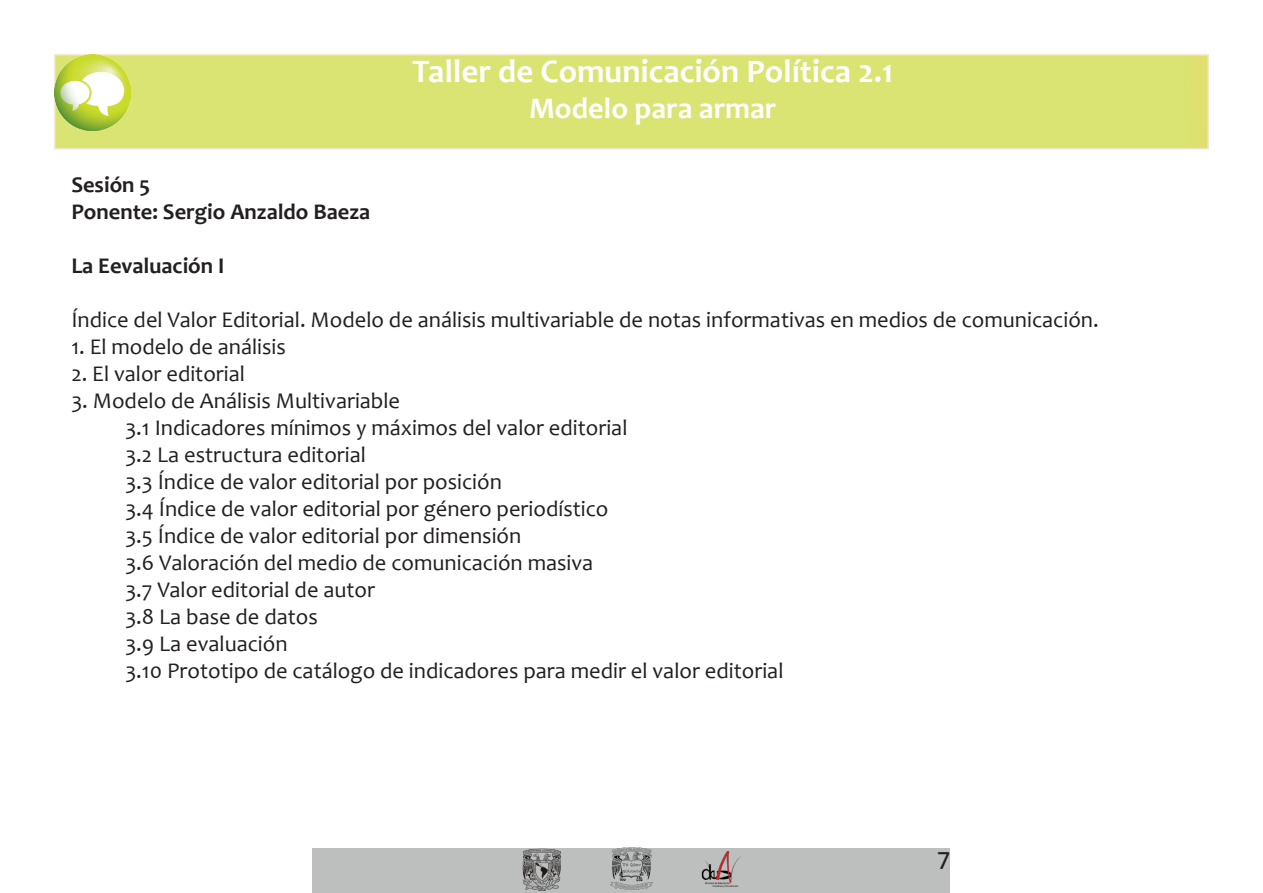
<style>
.page{position:relative;width:1263px;height:893px;background:#fff}
.page>*{position:absolute;margin:0;border:0;box-sizing:border-box;transform-origin:0 0}
.t1{font:700 33px "Candara";color:#fff}
.t2{font:700 30px "Candara";color:#fff}
.t3{font:27px "Calibri";color:#231f20}
.t4{font:22.5px "Candara";color:#231f20}
.t5{font:700 22.5px "Candara";color:#231f20}
</style>
<div class="page">
<div style="left:313px;top:848px;width:637px;height:45px;background:#bdbfbf"></div>
<img style="left:701px;top:851px;width:40px;height:37px">
<img style="left:522px;top:848px;width:39px;height:43px">
<img style="left:610px;top:847px;width:43px;height:43px">
<div style="left:55px;top:55px;width:1153px;height:94px;background:#d9e472"></div>
<div style="left:54px;top:54px;width:1155px;height:96px;border:2px solid #f1e9d2"></div>
<img style="left:54px;top:54px;width:76px;height:76px">
<p class="t1" style="left:412px;top:51px;width:483px">Taller de Comunicación Política 2.1</p>
<p class="t2" style="left:529px;top:90px;width:249px">Modelo para armar</p>
<p class="t5" style="left:71px;top:170px;width:80px">Sesión 5</p>
<p class="t5" style="left:71px;top:197px;width:300px">Ponente: Sergio Anzaldo Baeza</p>
<p class="t5" style="left:71px;top:251px;width:155px">La Eevaluación I</p>
<p class="t4" style="left:71px;top:305px;width:1029px">Índice del Valor Editorial. Modelo de análisis multivariable de notas informativas en medios de comunicación.</p>
<p class="t4" style="left:71px;top:332px;width:216px">1. El modelo de análisis</p>
<p class="t4" style="left:71px;top:359px;width:175px">2. El valor editorial</p>
<p class="t4" style="left:71px;top:386px;width:330px">3. Modelo de Análisis Multivariable</p>
<p class="t4" style="left:125px;top:413px;width:504px">3.1 Indicadores mínimos y máximos del valor editorial</p>
<p class="t4" style="left:125px;top:440px;width:242px">3.2 La estructura editorial</p>
<p class="t4" style="left:125px;top:467px;width:378px">3.3 Índice de valor editorial por posición</p>
<p class="t4" style="left:125px;top:494px;width:485px">3.4 Índice de valor editorial por género periodístico</p>
<p class="t4" style="left:125px;top:521px;width:397px">3.5 Índice de valor editorial por dimensión</p>
<p class="t4" style="left:125px;top:548px;width:469px">3.6 Valoración del medio de comunicación masiva</p>
<p class="t4" style="left:125px;top:575px;width:251px">3.7 Valor editorial de autor</p>
<p class="t4" style="left:125px;top:602px;width:194px">3.8 La base de datos</p>
<p class="t4" style="left:125px;top:629px;width:164px">3.9 La evaluación</p>
<p class="t4" style="left:125px;top:656px;width:660px">3.10 Prototipo de catálogo de indicadores para medir el valor editorial</p>
<p class="t3" style="left:937px;top:842px;width:15px">7</p>
</div>
